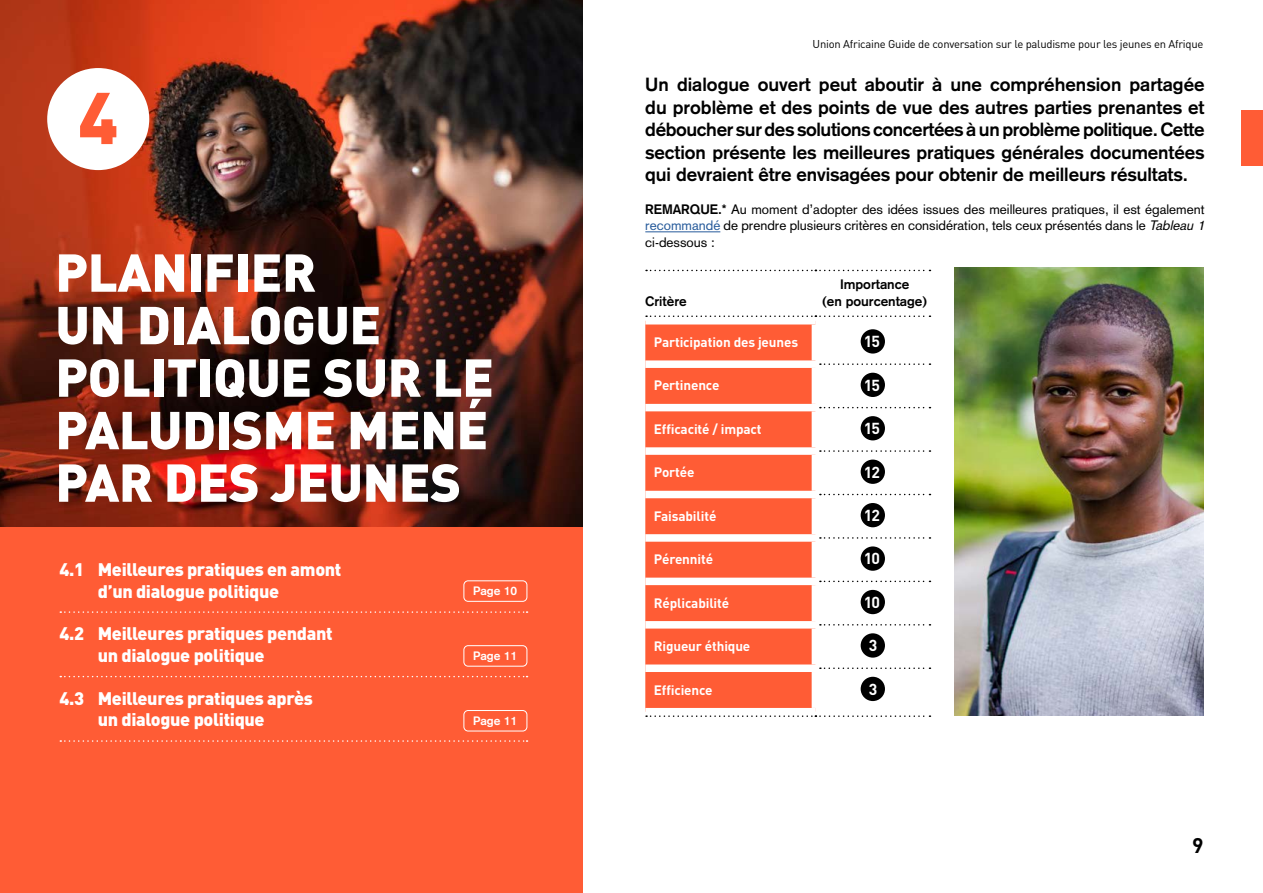
<style>
.page{position:relative;width:1263px;height:893px;background:#fff}
.page>*{position:absolute;margin:0;border:0;box-sizing:border-box;transform-origin:0 0}
.t1{font:900 72px "DIN";color:#ff5c35}
.t2{font:900 52.5px/52.5px "DIN";letter-spacing:-.01em;color:#fff}
.t3{font:700 21px "DINOT";color:#000}
.t4{font:700 18.75px/22.5px "Akzidenz Grotesk";letter-spacing:-.005em;color:#000;text-align:justify}
.t5{font:900 18px/21.6px "DIN";letter-spacing:-.02em;color:#fff}
.t6{font:700 15.75px "DIN";letter-spacing:-.05em;color:#fff}
.t7{font:13.5px/16.2px "Akzidenz Grotesk";color:#000}
.t8{font:700 13.5px "DIN";letter-spacing:-.01em;color:#fff}
.t9{font:700 13.5px/16.2px "Akzidenz Grotesk";color:#000;text-align:center}
.t10{font:700 12px "Akzidenz Grotesk";color:#fff}
.t11{font:11.25px "DINOT";letter-spacing:-.02em;color:#000}
.s1{font-weight:700}
.s2{color:#275b9b}
.s3{font-style:italic}
</style>
<div class="page">
<img style="left:0;top:0;width:583px;height:527px">
<hr style="left:645px;top:231px;width:75px;height:1px;background:#275b9b">
<div style="left:645px;top:324px;width:167px;height:384px;background:#ff5c35"></div>
<div style="left:645px;top:360px;width:174px;height:8px;background:#fff"></div>
<div style="left:645px;top:404px;width:174px;height:7px;background:#fff"></div>
<div style="left:645px;top:447px;width:174px;height:8px;background:#fff"></div>
<div style="left:645px;top:491px;width:174px;height:7px;background:#fff"></div>
<div style="left:645px;top:534px;width:174px;height:8px;background:#fff"></div>
<div style="left:645px;top:578px;width:174px;height:7px;background:#fff"></div>
<div style="left:645px;top:621px;width:174px;height:8px;background:#fff"></div>
<div style="left:645px;top:664px;width:174px;height:8px;background:#fff"></div>
<svg style="left:646px;top:270px;width:284px;height:1px"></svg>
<svg style="left:646px;top:315px;width:284px;height:2px"></svg>
<svg style="left:820px;top:363px;width:110px;height:2px"></svg>
<svg style="left:820px;top:407px;width:110px;height:1px"></svg>
<svg style="left:820px;top:450px;width:110px;height:2px"></svg>
<svg style="left:820px;top:494px;width:110px;height:1px"></svg>
<svg style="left:820px;top:537px;width:110px;height:2px"></svg>
<svg style="left:820px;top:581px;width:110px;height:1px"></svg>
<svg style="left:820px;top:624px;width:110px;height:2px"></svg>
<svg style="left:820px;top:667px;width:110px;height:2px"></svg>
<svg style="left:646px;top:715px;width:284px;height:2px"></svg>
<div style="left:861px;top:329px;width:24px;height:25px;background:#000;border-radius:50%"></div>
<div style="left:861px;top:373px;width:24px;height:24px;background:#000;border-radius:50%"></div>
<div style="left:861px;top:416px;width:24px;height:24px;background:#000;border-radius:50%"></div>
<div style="left:861px;top:460px;width:24px;height:24px;background:#000;border-radius:50%"></div>
<div style="left:861px;top:503px;width:24px;height:24px;background:#000;border-radius:50%"></div>
<div style="left:861px;top:546px;width:24px;height:25px;background:#000;border-radius:50%"></div>
<div style="left:861px;top:590px;width:24px;height:24px;background:#000;border-radius:50%"></div>
<div style="left:861px;top:633px;width:24px;height:25px;background:#000;border-radius:50%"></div>
<div style="left:861px;top:677px;width:24px;height:24px;background:#000;border-radius:50%"></div>
<div style="left:0;top:527px;width:583px;height:366px;background:#ff5c35"></div>
<svg style="left:60px;top:611px;width:467px;height:2px"></svg>
<svg style="left:60px;top:676px;width:467px;height:1px"></svg>
<svg style="left:60px;top:740px;width:467px;height:2px"></svg>
<div style="left:47px;top:68px;width:102px;height:102px;background:#fff;border-radius:50%"></div>
<div style="left:1242px;top:111px;width:21px;height:55px;background:#ff5c35"></div>
<img style="left:955px;top:268px;width:248px;height:448px">
<div style="left:463px;top:710px;width:64px;height:21px;border:1px solid #fff;border-radius:4px"></div>
<div style="left:463px;top:645px;width:64px;height:21px;border:1px solid #fff;border-radius:4px"></div>
<div style="left:463px;top:580px;width:64px;height:22px;border:1px solid #fff;border-radius:4px"></div>
<h1 class="t1" style="left:78px;top:70px;width:42px">4</h1>
<h2 class="t2" style="left:55px;top:245px;width:440px">PLANIFIER<br>UN DIALOGUE<br>POLITIQUE SUR LE<br>PALUDISME MENÉ<br>PAR DES JEUNES</h2>
<p class="t5" style="left:98px;top:558px;width:245px;text-indent:-38px">4.1 Meilleures pratiques en amont d’un dialogue politique</p>
<p class="t5" style="left:98px;top:622px;width:236px;text-indent:-38px">4.2 Meilleures pratiques pendant un dialogue politique</p>
<p class="t5" style="left:60px;top:687px;width:255px;text-align:center">4.3 Meilleures pratiques après un dialogue politique</p>
<p class="t10" style="left:473px;top:584px;width:46px">Page 10</p>
<p class="t10" style="left:473px;top:648px;width:46px">Page 11</p>
<p class="t10" style="left:473px;top:713px;width:46px">Page 11</p>
<p class="t11" style="left:813px;top:37px;width:392px">Union Africaine Guide de conversation sur le paludisme pour les jeunes en Afrique</p>
<p class="t4" style="left:645px;top:73px;width:561px">Un dialogue ouvert peut aboutir à une compréhension partagée du problème et des points de vue des autres parties prenantes et déboucher sur des solutions concertées à un problème politique. Cette section présente les meilleures pratiques générales documentées qui devraient être envisagées pour obtenir de meilleurs résultats.</p>
<p class="t7" style="left:645px;top:201px;width:564px"><span class="s1">REMARQUE.*</span> Au moment d’adopter des idées issues des meilleures pratiques, il est également <span class="s2">recommandé</span> de prendre plusieurs critères en considération, tels ceux présentés dans le <span class="s3">Tableau1 </span>ci-dessous :</p>
<p class="t9" style="left:645px;top:293px;width:43px">Critère</p>
<p class="t9" style="left:822px;top:276px;width:107px">Importance<br>(en pourcentage)</p>
<p class="t8" style="left:654px;top:333px;width:146px">Participation des jeunes</p>
<p class="t6" style="left:864px;top:331px;width:18px">15</p>
<p class="t8" style="left:654px;top:377px;width:67px">Pertinence</p>
<p class="t6" style="left:864px;top:375px;width:18px">15</p>
<p class="t8" style="left:654px;top:420px;width:109px">Efficacité / impact</p>
<p class="t6" style="left:864px;top:418px;width:18px">15</p>
<p class="t8" style="left:654px;top:464px;width:42px">Portée</p>
<p class="t6" style="left:864px;top:461px;width:18px">12</p>
<p class="t8" style="left:654px;top:507px;width:64px">Faisabilité</p>
<p class="t6" style="left:864px;top:505px;width:18px">12</p>
<p class="t8" style="left:654px;top:550px;width:61px">Pérennité</p>
<p class="t6" style="left:864px;top:548px;width:18px">10</p>
<p class="t8" style="left:654px;top:594px;width:77px">Réplicabilité</p>
<p class="t6" style="left:864px;top:592px;width:18px">10</p>
<p class="t8" style="left:654px;top:637px;width:98px">Rigueur éthique</p>
<p class="t6" style="left:869px;top:635px;width:10px">3</p>
<p class="t8" style="left:654px;top:681px;width:60px">Efficience</p>
<p class="t6" style="left:869px;top:679px;width:10px">3</p>
<p class="t3" style="left:1192px;top:832px;width:13px">9</p>
</div>
